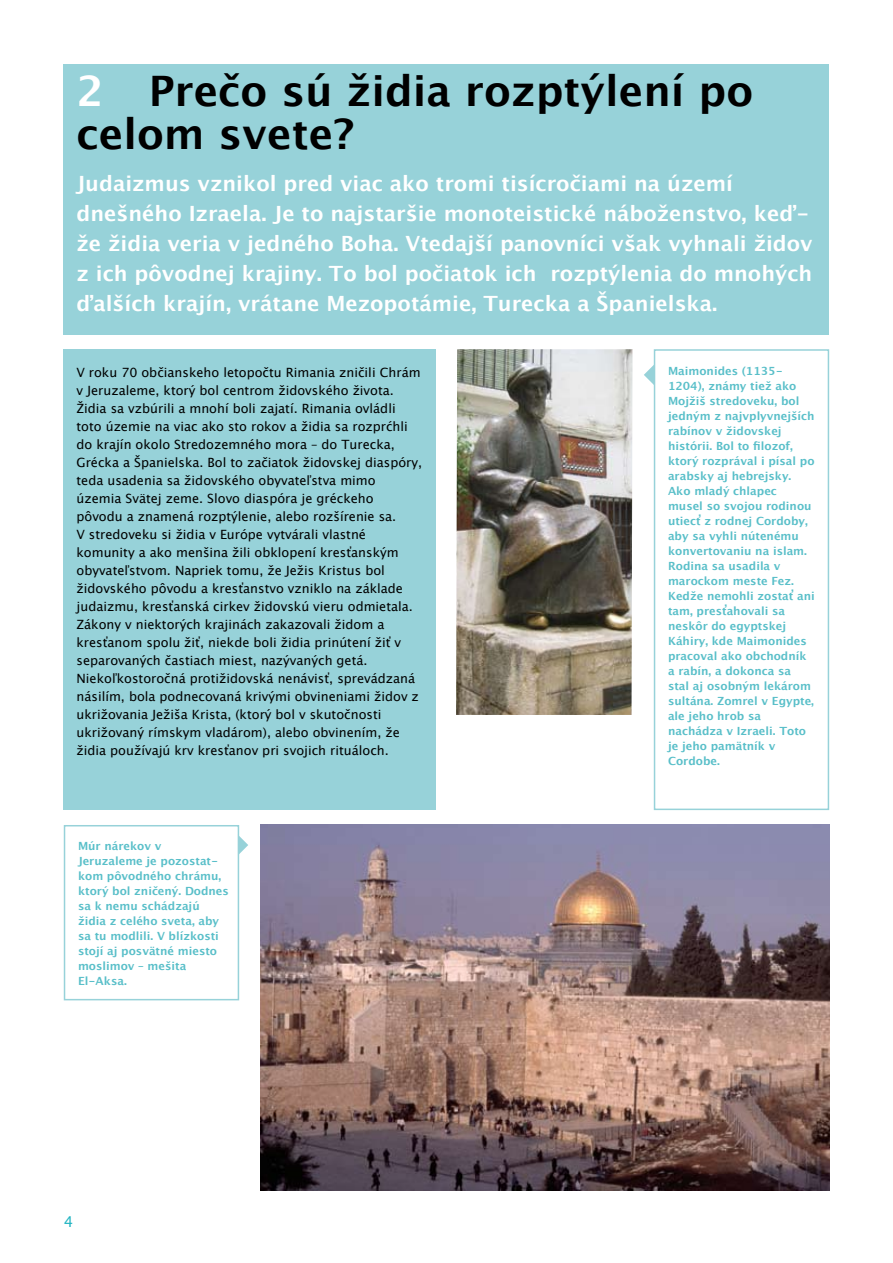
<style>
.page{position:relative;width:893px;height:1263px;background:#fff}
.page>*{position:absolute;margin:0;border:0;box-sizing:border-box;transform-origin:0 0}
.t1{font:700 42px/42.5px "Lucida Grande";color:#000}
.t2{font:700 21px/30px "Lucida Grande";color:#fff}
.t3{font:15px "Lucida Grande";color:#22b5c2}
.t4{font:12.75px/18px "Lucida Grande";color:#000}
.t5{font:700 11.25px/15px "Lucida Grande";color:#59bfc9}
.s1{color:#fff}
</style>
<div class="page">
<div style="left:64px;top:349px;width:372px;height:461px;background:#97d2d9"></div>
<div style="left:64px;top:64px;width:765px;height:270px;background:#97d2d9"></div>
<img style="left:260px;top:825px;width:569px;height:366px">
<div style="left:64px;top:825px;width:175px;height:175px;border:2px solid #97d2d9"></div>
<div style="left:654px;top:349px;width:175px;height:461px;border:2px solid #97d2d9"></div>
<img style="left:456px;top:349px;width:176px;height:366px">
<svg style="left:644px;top:364px;width:10px;height:21px"></svg>
<svg style="left:238px;top:834px;width:10px;height:21px"></svg>
<h1 class="t1" style="left:77px;top:71px;width:678px"><span class="s1">2</span> Prečo sú židia rozptýlení po celom svete?</h1>
<p class="t2" style="left:77px;top:169px;width:738px">Judaizmus vznikol pred viac ako tromi tisícročiami na území dnešného Izraela. Je to najstaršie monoteistické náboženstvo, keď&shy;že židia veria v jedného Boha. Vtedajší panovníci však vyhnali židov z ich pôvodnej krajiny. To bol počiatok ich rozptýlenia do mnohých ďalších krajín, vrátane Mezopotámie, Turecka a Španielska.</p>
<p class="t4" style="left:77px;top:364px;width:347px">V roku 70 občianskeho letopočtu Rimania zničili Chrám v Jeruzaleme, ktorý bol centrom židovského života.<br>Židia sa vzbúrili a mnohí boli zajatí. Rimania ovládli toto územie na viac ako sto rokov a židia sa rozprćhli do krajín okolo Stredozemného mora – do Turecka, Grécka a Španielska. Bol to začiatok židovskej diaspóry, teda usadenia sa židovského obyvateľstva mimo územia Svätej zeme. Slovo diaspóra je gréckeho pôvodu a znamená rozptýlenie, alebo rozšírenie sa.<br>V stredoveku si židia v Európe vytvárali vlastné komunity a ako menšina žili obklopení kresťanským obyvateľstvom. Napriek tomu, že Ježis Kristus bol židovského pôvodu a kresťanstvo vzniklo na základe judaizmu, kresťanská cirkev židovskú vieru odmietala.<br>Zákony v niektorých krajinách zakazovali židom a kresťanom spolu žiť, niekde boli židia prinútení žiť v separovaných častiach miest, nazývaných getá.<br>Niekoľkostoročná protižidovská nenávisť, sprevádzaná násilím, bola podnecovaná krivými obvineniami židov z ukrižovania Ježiša Krista, (ktorý bol v skutočnosti ukrižovaný rímskym vladárom), alebo obvinením, že židia používajú krv kresťanov pri svojich rituáloch.</p>
<p class="t5" style="left:78px;top:839px;width:152px">Múr nárekov v<br>Jeruzaleme je pozostat&shy;kom pôvodného chrámu, ktorý bol zničený. Dodnes sa k nemu schádzajú židia z celého sveta, aby sa tu modlili. V blízkosti stojí aj posvätné miesto moslimov – mešita<br>El-Aksa.</p>
<p class="t3" style="left:64px;top:1213px;width:11px">4</p>
<p class="t5" style="left:668px;top:363px;width:148px">Maimonides (1135-<br>1204), známy tiež ako<br>Mojžiš stredoveku, bol jedným z najvplyvnejších rabínov v židovskej histórii. Bol to filozof, ktorý rozprával i písal po arabsky aj hebrejsky.<br>Ako mladý chlapec<br>musel so svojou rodinou utiecť z rodnej Cordoby, aby sa vyhli nútenému konvertovaniu na islam.<br>Rodina sa usadila v marockom meste Fez.<br>Kedže nemohli zostať ani tam, presťahovali sa neskôr do egyptskej<br>Káhiry, kde Maimonides pracoval ako obchodník a rabín, a dokonca sa stal aj osobným lekárom sultána. Zomrel v Egypte, ale jeho hrob sa nachádza v Izraeli. Toto je jeho pamätník v<br>Cordobe.</p>
</div>
